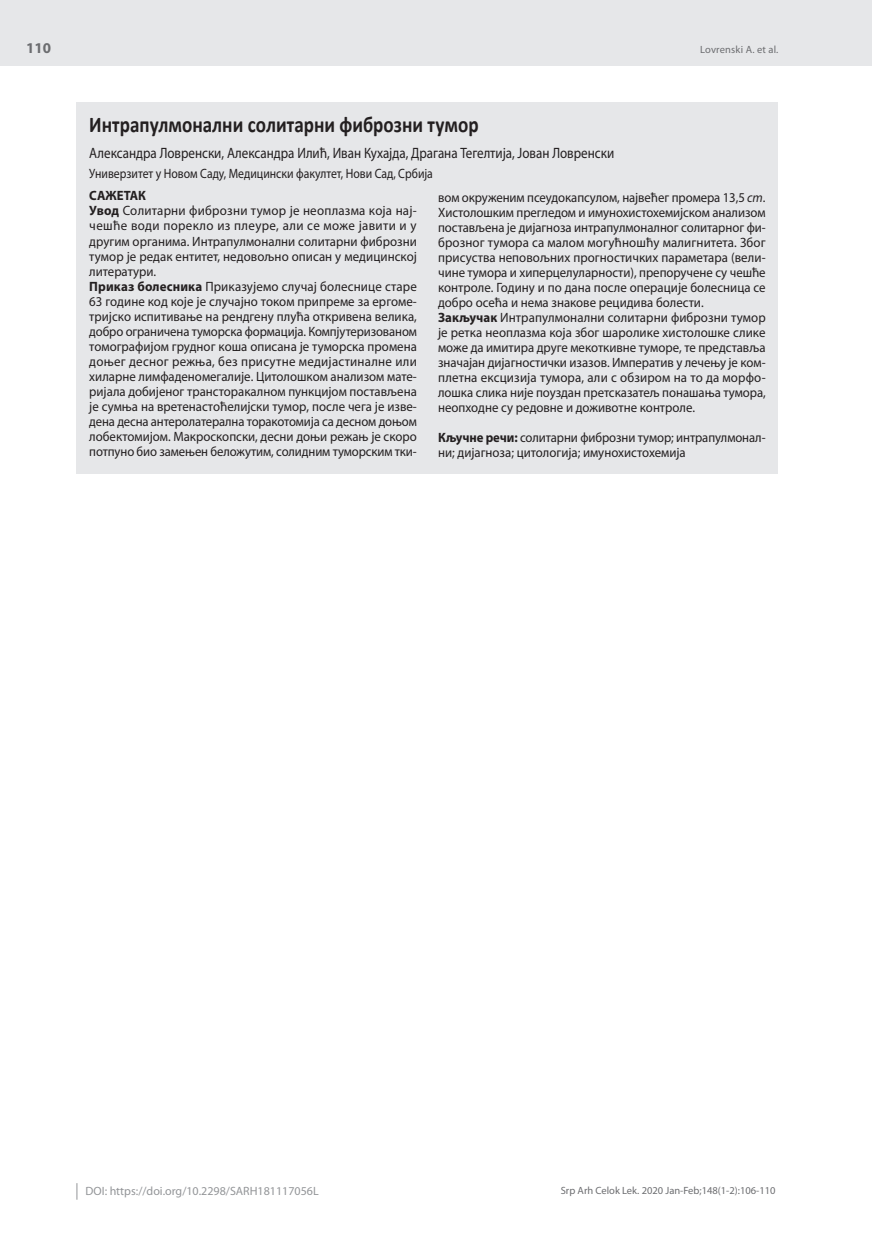
<style>
.page{position:relative;width:872px;height:1234px;background:#fff}
.page>*{position:absolute;margin:0;border:0;box-sizing:border-box;transform-origin:0 0}
.t1{font:700 22.5px "Calibri";color:#231f20;scale:.85 1}
.t2{font:15px "Myriad Pro";color:#231f20;scale:.87 1}
.t3{font:700 15px "Myriad Pro";color:#6c6d70}
.t4{font:13.5px/15px "Myriad Pro";color:#231f20;scale:.94 1}
.t5{font:13.5px/15px "Myriad Pro";color:#231f20;scale:.96 1}
.t6{font:13.5px "Myriad Pro";color:#231f20;scale:.87 1}
.t7{font:12px "Myriad Pro";color:#939598}
.t8{font:10.5px "Myriad Pro";color:#6c6d70}
.s1{font-weight:700}
.s2{font-style:italic}
</style>
<div class="page">
<div style="left:0;top:0;width:872px;height:66px;background:#e6e7e9"></div>
<svg style="left:77px;top:1183px;width:1px;height:16px"></svg>
<div style="left:77px;top:102px;width:701px;height:372px;background:#e6e7e9"></div>
<p class="t3" style="left:26px;top:38px;width:26px">110</p>
<h1 class="t1" style="left:89px;top:108px;width:459px">Интрапулмонални солитарни фиброзни тумор</h1>
<p class="t2" style="left:89px;top:144px;width:605px">Александра Ловренски, Александра Илић, Иван Кухајда, Драгана Тегелтија, Јован Ловренски</p>
<p class="t6" style="left:89px;top:165px;width:396px">Универзитет у Новом Саду, Медицински факултет, Нови Сад, Србија</p>
<p class="t8" style="left:700px;top:43px;width:80px">Lovrenski A. et al.</p>
<p class="t5" style="left:89px;top:188px;width:343px"><span class="s1">САЖЕТАК<br>Увод</span> Солитарни фиброзни тумор је неоплазма која нај&shy;чешће води порекло из плеуре, али се може јавити и у другим органима. Интрапулмонални солитарни фиброзни тумор је редак ентитет, недовољно описан у медицинској литератури.<br><span class="s1">Приказ болесника</span> Приказујемо случај болеснице старе 63 године код које је случајно током припреме за ергоме&shy;тријско испитивање на рендгену плућа откривена велика, добро ограничена туморска формација. Компјутеризованом томографијом грудног коша описана је туморска промена доњег десног режња, без присутне медијастиналне или хиларне лимфаденомегалије. Цитолошком анализом мате&shy;ријала добијеног трансторакалном пункцијом постављена је сумња на вретенастоћелијски тумор, после чега је изве&shy;дена десна антеролатерална торакотомија са десном доњом лобектомијом. Макроскопски, десни доњи режањ је скоро потпуно био замењен беложутим, солидним туморским тки-</p>
<p class="t4" style="left:438px;top:189px;width:350px">вом окруженим псеудокапсулом, највећег промера 13,5 <span class="s2">cm</span>.<br>Хистолошким прегледом и имунохистохемијском анализом постављена је дијагноза интрапулмоналног солитарног фи&shy;брозног тумора са малом могућношћу малигнитета. Због присуства неповољних прогностичких параметара (вели&shy;чине тумора и хиперцелуларности), препоручене су чешће контроле. Годину и по дана после операције болесница се добро осећа и нема знакове рецидива болести.<br><span class="s1">Закључак</span> Интрапулмонални солитарни фиброзни тумор је ретка неоплазма која због шаролике хистолошке слике може да имитира друге мекоткивне туморе, те представља значајан дијагностички изазов. Императив у лечењу је ком&shy;плетна ексцизија тумора, али с обзиром на то да морфо&shy;лошка слика није поуздан претсказатељ понашања тумора, неопходне су редовне и доживотне контроле.</p>
<p class="t4" style="left:438px;top:429px;width:350px"><span class="s1">Кључне речи:</span> солитарни фиброзни тумор; интрапулмонал&shy;ни; дијагноза; цитологија; имунохистохемија</p>
<p class="t7" style="left:86px;top:1183px;width:235px">DOI: https://doi.org/10.2298/SARH181117056L</p>
<p class="t8" style="left:561px;top:1184px;width:216px">Srp Arh Celok Lek. 2020 Jan-Feb;148(1-2):106-110</p>
</div>
